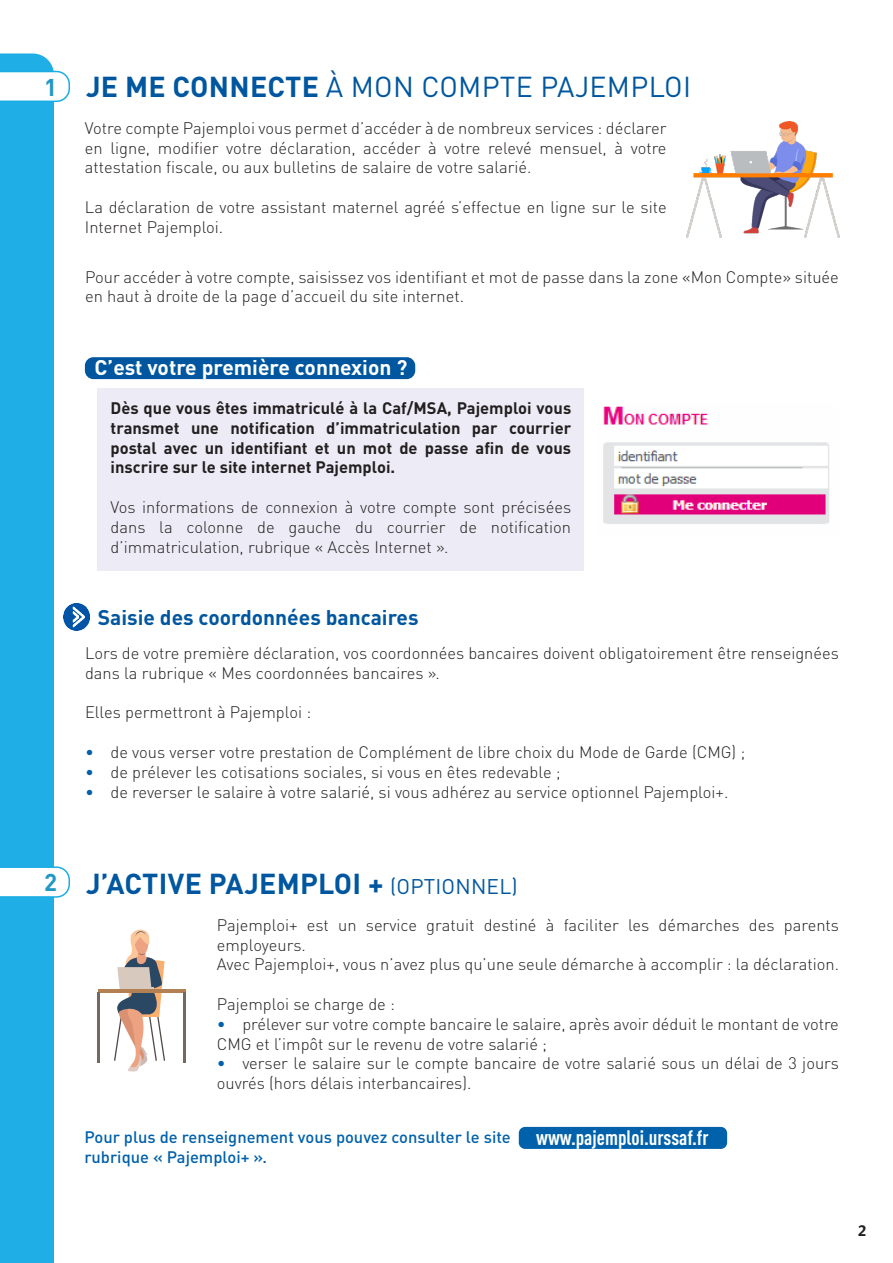
<style>
.page{position:relative;width:893px;height:1263px;background:#fff}
.page>*{position:absolute;margin:0;border:0;box-sizing:border-box;transform-origin:0 0}
.t1{font:28.5px "DINOT";letter-spacing:.01em;color:#00579f}
.t2{font:700 28.5px "DINOT";letter-spacing:.01em;color:#00579f}
.t3{font:700 24px "DINOT";color:#2097c4}
.t4{font:700 21px "DINOT";color:#00579f}
.t5{font:700 21px "DINOT";color:#fff}
.TITRE_NOIR{font:700 condensed 20.7px "DINOT";color:#fff}
.t6{font:300 16.5px/19.8px "DINOT";color:#231f20}
.t7{font:700 16.5px/19.8px "DINOT";color:#231f20;text-align:justify}
.t8{font:500 16.5px "DINOT";color:#0161ab}
.t9{font:700 15px "Microsoft New Tai Lue";color:#231f20}
.s1{font-weight:700}
.s2{color:#0161ab}
.s3{font-weight:400;font-size:21px}
</style>
<div class="page">
<div style="left:85px;top:357px;width:330px;height:22px;background:#00579f;border-radius:9px"></div>
<div style="left:98px;top:389px;width:486px;height:182px;background:#edebf5"></div>
<img style="left:603px;top:406px;width:226px;height:118px">
<img style="left:63px;top:603px;width:27px;height:27px">
<div style="left:519px;top:1127px;width:208px;height:22px;background:#0161ab;border-radius:6px"></div>
<img style="left:687px;top:121px;width:152px;height:117px">
<div style="left:0;top:53px;width:54px;height:1210px;background:#1faee5"></div>
<svg style="left:0;top:71px;width:70px;height:31px"></svg>
<svg style="left:0;top:866px;width:70px;height:32px"></svg>
<hr style="left:98px;top:989px;width:87px;height:4px;background:#b38054">
<svg style="left:114px;top:929px;width:51px;height:143px"></svg>
<hr style="left:183px;top:993px;width:2px;height:70px;background:#746962">
<hr style="left:98px;top:993px;width:2px;height:70px;background:#746962">
<p class="t3" style="left:44px;top:71px;width:15px">1</p>
<p class="t3" style="left:44px;top:867px;width:15px">2</p>
<p class="t1" style="left:86px;top:68px;width:606px"><span class="s1">JE ME CONNECTE</span> À MON COMPTE PAJEMPLOI</p>
<p class="t6" style="left:85px;top:118px;width:583px;text-align:justify">Votre compte Pajemploi vous permet d’accéder à de nombreux services : déclarer en ligne, modifier votre déclaration, accéder à votre relevé mensuel, à votre attestation fiscale, ou aux bulletins de salaire de votre salarié.</p>
<p class="t6" style="left:85px;top:197px;width:583px">La déclaration de votre assistant maternel agréé s’effectue en ligne sur le site<br>Internet Pajemploi.</p>
<p class="t6" style="left:85px;top:267px;width:755px">Pour accéder à votre compte, saisissez vos identifiant et mot de passe dans la zone «Mon Compte» située en haut à droite de la page d’accueil du site internet.</p>
<p class="t5" style="left:95px;top:354px;width:314px">C’est votre première connexion ?</p>
<p class="t7" style="left:111px;top:398px;width:462px">Dès que vous êtes immatriculé à la Caf/MSA, Pajemploi vous transmet une notification d’immatriculation par courrier postal avec un identifiant et un mot de passe afin de vous inscrire sur le site internet Pajemploi.</p>
<p class="t6" style="left:111px;top:497px;width:462px;text-align:justify">Vos informations de connexion à votre compte sont précisées dans la colonne de gauche du courrier de notification d’immatriculation, rubrique « Accès Internet ».</p>
<p class="t4" style="left:98px;top:603px;width:322px">Saisie des coordonnées bancaires</p>
<p class="t6" style="left:85px;top:643px;width:755px">Lors de votre première déclaration, vos coordonnées bancaires doivent obligatoirement être renseignées dans la rubrique « Mes coordonnées bancaires ».</p>
<p class="t6" style="left:85px;top:702px;width:228px">Elles permettront à Pajemploi :</p>
<p class="t6" style="left:85px;top:742px;width:662px"><span class="s2">•</span> de vous verser votre prestation de Complément de libre choix du Mode de Garde (CMG) ;</p>
<p class="t6" style="left:85px;top:762px;width:477px"><span class="s2">•</span> de prélever les cotisations sociales, si vous en êtes redevable ;</p>
<p class="t6" style="left:85px;top:782px;width:645px"><span class="s2">•</span> de reverser le salaire à votre salarié, si vous adhérez au service optionnel Pajemploi+.</p>
<p class="t2" style="left:86px;top:865px;width:433px">J’ACTIVE PAJEMPLOI + <span class="s3">(OPTIONNEL)</span></p>
<p class="t6" style="left:217px;top:915px;width:624px">Pajemploi+ est un service gratuit destiné à faciliter les démarches des parents employeurs.</p>
<p class="t6" style="left:217px;top:954px;width:624px">Avec Pajemploi+, vous n’avez plus qu’une seule démarche à accomplir : la déclaration.</p>
<p class="t6" style="left:217px;top:994px;width:180px">Pajemploi se charge de :</p>
<p class="t6" style="left:217px;top:1014px;width:623px"><span class="s2">•</span> prélever sur votre compte bancaire le salaire, après avoir déduit le montant de votre<br>CMG et l’impôt sur le revenu de votre salarié ;</p>
<p class="t6" style="left:217px;top:1053px;width:624px"><span class="s2">•</span> verser le salaire sur le compte bancaire de votre salarié sous un délai de 3 jours ouvrés (hors délais interbancaires).</p>
<p class="t8" style="left:84px;top:1126px;width:428px">Pour plus de renseignement vous pouvez consulter le site</p>
<p class="TITRE_NOIR" style="left:536px;top:1125px;width:174px">www.pajemploi.urssaf.fr</p>
<p class="t8" style="left:84px;top:1146px;width:184px">rubrique « Pajemploi+ ».</p>
<p class="t9" style="left:858px;top:1222px;width:10px">2</p>
</div>
